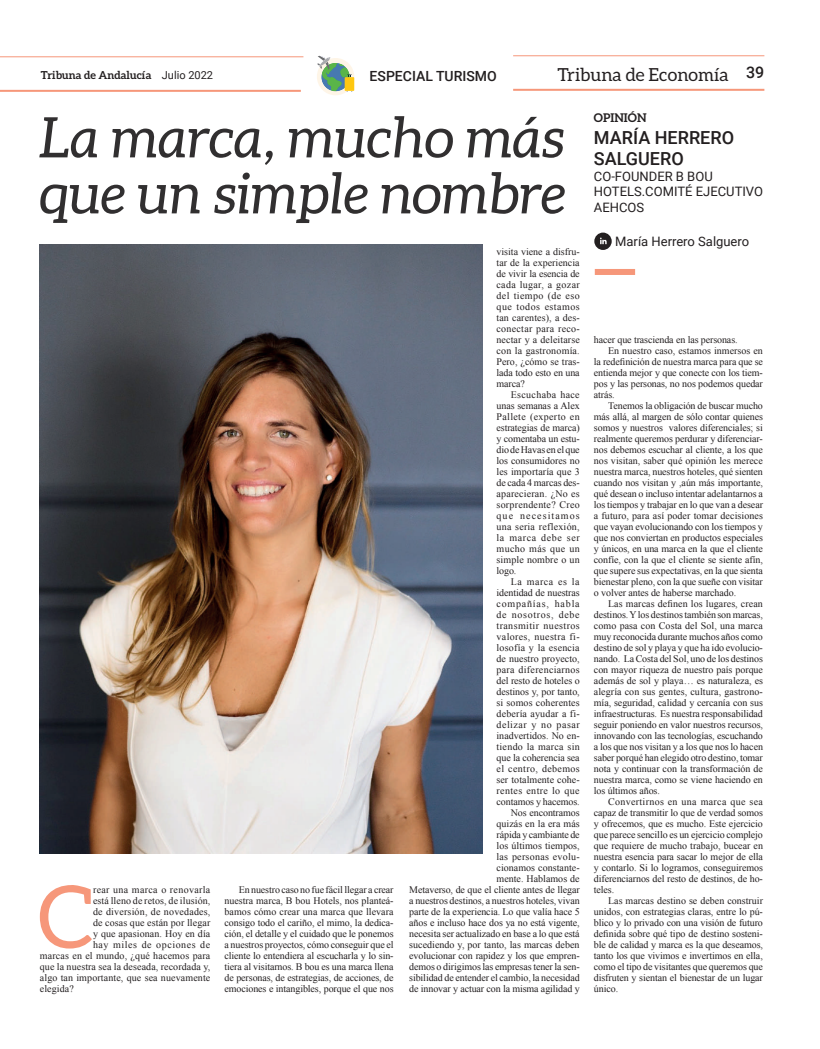
<style>
.page{position:relative;width:820px;height:1049px;background:#fff}
.page>*{position:absolute;margin:0;border:0;box-sizing:border-box;transform-origin:0 0}
.t1{font:86.7px "Aleo";color:#f6977a}
.t2{font:italic 56px/56px "Aleo";color:#312f30}
.t3{font:500 18px/21.6px "Roboto";color:#231f20}
.t4{font:18px "Aleo";color:#231f20}
.t5{font:500 14px "Roboto";color:#231f20}
.t6{font:13px/15.6px "Roboto";color:#231f20}
.t7{font:700 12px "Aleo";color:#231f20}
.t8{font:700 11px "Aleo";color:#231f20}
.t9{font:10px/11px "Times New Roman";letter-spacing:-.01em;color:#231f20;text-align:justify}
.t10{font:10px "Times New Roman";letter-spacing:.01em;color:#231f20}
.t11{font:10px "Times New Roman";letter-spacing:.03em;color:#231f20}
.t12{font:10px "Times New Roman";letter-spacing:.015em;color:#231f20}
.t13{font:10px "Times New Roman";letter-spacing:.02em;color:#231f20}
.t14{font:10px "Times New Roman";letter-spacing:.055em;color:#231f20}
.s1{font-family:"Roboto";font-weight:400}
</style>
<div class="page">
<svg style="left:594px;top:233px;width:17px;height:17px"></svg>
<div style="left:594px;top:269px;width:41px;height:6px;background:#f6977a"></div>
<img style="left:40px;top:244px;width:442px;height:609px">
<hr style="left:0;top:90px;width:301px;height:2px;background:#f6977a">
<hr style="left:0;top:57px;width:303px;height:1px;background:#f6977a">
<hr style="left:513px;top:89px;width:251px;height:2px;background:#f6977a">
<hr style="left:513px;top:56px;width:251px;height:1px;background:#f6977a">
<svg style="left:317px;top:56px;width:37px;height:39px"></svg>
<p class="t8" style="left:41px;top:69px;width:174px">Tribuna de Andalucía <span class="s1">Julio 2022</span></p>
<h3 class="t5" style="left:369px;top:66px;width:129px">ESPECIAL TURISMO</h3>
<h3 class="t4" style="left:557px;top:64px;width:208px">Tribuna de Economía <sup>39</sup></h3>
<h2 class="t2" style="left:40px;top:109px;width:527px">La marca, mucho más que un simple nombre</h2>
<h1 class="t1" style="left:38px;top:868px;width:57px">C</h1>
<p class="t11" style="left:93px;top:883px;width:119px">rear una marca o renovarla</p>
<p class="t10" style="left:93px;top:894px;width:119px">está lleno de retos, de ilusión,</p>
<p class="t13" style="left:93px;top:905px;width:119px">de diversión, de novedades,</p>
<p class="t10" style="left:93px;top:916px;width:119px">de cosas que están por llegar</p>
<p class="t10" style="left:93px;top:927px;width:119px">y que apasionan. Hoy en día</p>
<p class="t14" style="left:93px;top:938px;width:119px">hay miles de opciones de</p>
<p class="t12" style="left:40px;top:949px;width:172px">marcas en el mundo, ¿qué hacemos para</p>
<p class="t10" style="left:40px;top:960px;width:172px">que la nuestra sea la deseada, recordada y,</p>
<p class="t10" style="left:40px;top:971px;width:172px">algo tan importante, que sea nuevamente</p>
<p class="t10" style="left:40px;top:982px;width:36px">elegida?</p>
<p class="t9" style="left:224px;top:884px;width:170px;text-indent:14px">En nuestro caso no fue fácil llegar a crear nuestra marca, B bou Hotels, nos planteá&shy;bamos cómo crear una marca que llevara consigo todo el cariño, el mimo, la dedica&shy;ción, el detalle y el cuidado que le ponemos a nuestros proyectos, cómo conseguir que el cliente lo entendiera al escucharla y lo sin&shy;tiera al visitarnos. B bou es una marca llena de personas, de estrategias, de acciones, de emociones e intangibles, porque el que nos</p>
<p class="t9" style="left:496px;top:246px;width:85px">visita viene a disfru&shy;tar de la experiencia de vivir la esencia de cada lugar, a gozar del tiempo (de eso que todos estamos tan carentes), a des&shy;conectar para reco&shy;nectar y a deleitarse con la gastronomía.<br>Pero, ¿cómo se tras&shy;lada todo esto en una marca?</p>
<p class="t9" style="left:496px;top:389px;width:85px;text-indent:14px">Escuchaba hace unas semanas a Alex Pallete (experto en estrategias de marca) y comentaba un estu&shy;dio de Havas en el que los consumidores no les importaría que 3 de cada 4 marcas des&shy;aparecieran. ¿No es sorprendente? Creo que necesitamos una seria reflexión, la marca debe ser mucho más que un simple nombre o un logo.</p>
<p class="t9" style="left:409px;top:576px;width:172px;text-align:right">La marca es la<br>identidad de nuestras<br>compañías, habla<br>de nosotros, debe<br>transmitir nuestros<br>valores, nuestra fi-<br>losofía y la esencia<br>de nuestro proyecto,<br>para diferenciarnos<br>del resto de hoteles o<br>destinos y, por tanto,<br>si somos coherentes<br>debería ayudar a fi-<br>delizar y no pasar<br>inadvertidos. No en-<br>tiendo la marca sin<br>que la coherencia sea<br>el centro, debemos<br>ser totalmente cohe-<br>rentes entre lo que<br>contamos y hacemos.<br>Nos encontramos<br>quizás en la era más<br>rápida y cambiante de<br>los últimos tiempos,<br>las personas evolu-<br>cionamos constante-<br>mente. Hablamos de<br>Metaverso, de que el cliente antes de llegar a nuestros destinos, a nuestros hoteles, vivan parte de la experiencia. Lo que valía hace 5 años e incluso hace dos ya no está vigente, necesita ser actualizado en base a lo que está sucediendo y, por tanto, las marcas deben evolucionar con rapidez y los que empren&shy;demos o dirigimos las empresas tener la sen&shy;sibilidad de entender el cambio, la necesidad de innovar y actuar con la misma agilidad y</p>
<p class="t7" style="left:593px;top:111px;width:54px">OPINIÓN</p>
<h3 class="t3" style="left:593px;top:126px;width:142px">MARÍA HERRERO<br>SALGUERO</h3>
<h3 class="t6" style="left:593px;top:168px;width:171px">CO-FOUNDER B BOU<br>HOTELS.COMITÉ EJECUTIVO<br>AEHCOS</h3>
<h3 class="t6" style="left:615px;top:233px;width:135px">María Herrero Salguero</h3>
<p class="t9" style="left:593px;top:334px;width:145px">hacer que trascienda en las personas.</p>
<p class="t9" style="left:608px;top:345px;width:156px">En nuestro caso, estamos inmersos en</p>
<p class="t9" style="left:593px;top:356px;width:170px">la redefinición de nuestra marca para que se</p>
<p class="t9" style="left:593px;top:367px;width:170px">entienda mejor y que conecte con los tiem-</p>
<p class="t9" style="left:593px;top:378px;width:170px">pos y las personas, no nos podemos quedar</p>
<p class="t9" style="left:593px;top:389px;width:22px">atrás.</p>
<p class="t9" style="left:608px;top:400px;width:156px">Tenemos la obligación de buscar mucho</p>
<p class="t9" style="left:593px;top:411px;width:170px">más allá, al margen de sólo contar quienes</p>
<p class="t9" style="left:593px;top:422px;width:170px">somos y nuestros valores diferenciales; si</p>
<p class="t9" style="left:593px;top:433px;width:170px">realmente queremos perdurar y diferenciar-</p>
<p class="t9" style="left:593px;top:444px;width:170px">nos debemos escuchar al cliente, a los que</p>
<p class="t9" style="left:593px;top:455px;width:170px">nos visitan, saber qué opinión les merece</p>
<p class="t9" style="left:593px;top:466px;width:170px">nuestra marca, nuestros hoteles, qué sienten</p>
<p class="t9" style="left:593px;top:477px;width:170px">cuando nos visitan y ,aún más importante,</p>
<p class="t9" style="left:593px;top:488px;width:170px">qué desean o incluso intentar adelantarnos a</p>
<p class="t9" style="left:593px;top:499px;width:170px">los tiempos y trabajar en lo que van a desear</p>
<p class="t10" style="left:593px;top:509px;width:170px">a futuro, para así poder tomar decisiones</p>
<p class="t9" style="left:593px;top:521px;width:170px">que vayan evolucionando con los tiempos y</p>
<p class="t9" style="left:593px;top:532px;width:170px">que nos conviertan en productos especiales</p>
<p class="t9" style="left:593px;top:543px;width:170px">y únicos, en una marca en la que el cliente</p>
<p class="t9" style="left:593px;top:554px;width:170px">confíe, con la que el cliente se siente afín,</p>
<p class="t9" style="left:593px;top:565px;width:170px">que supere sus expectativas, en la que sienta</p>
<p class="t9" style="left:593px;top:576px;width:170px">bienestar pleno, con la que sueñe con visitar</p>
<p class="t9" style="left:593px;top:587px;width:144px">o volver antes de haberse marchado.</p>
<p class="t10" style="left:608px;top:597px;width:156px">Las marcas definen los lugares, crean</p>
<p class="t9" style="left:593px;top:609px;width:170px">destinos. Y los destinos también son marcas,</p>
<p class="t10" style="left:593px;top:619px;width:170px">como pasa con Costa del Sol, una marca</p>
<p class="t9" style="left:593px;top:631px;width:170px">muy reconocida durante muchos años como</p>
<p class="t9" style="left:593px;top:642px;width:170px">destino de sol y playa y que ha ido evolucio-</p>
<p class="t9" style="left:593px;top:653px;width:170px">nando. La Costa del Sol, uno de los destinos</p>
<p class="t9" style="left:593px;top:664px;width:170px">con mayor riqueza de nuestro país porque</p>
<p class="t9" style="left:593px;top:675px;width:170px">además de sol y playa… es naturaleza, es</p>
<p class="t10" style="left:593px;top:685px;width:170px">alegría con sus gentes, cultura, gastrono-</p>
<p class="t9" style="left:593px;top:697px;width:170px">mía, seguridad, calidad y cercanía con sus</p>
<p class="t9" style="left:593px;top:708px;width:170px">infraestructuras. Es nuestra responsabilidad</p>
<p class="t9" style="left:593px;top:719px;width:170px">seguir poniendo en valor nuestros recursos,</p>
<p class="t9" style="left:593px;top:730px;width:170px">innovando con las tecnologías, escuchando</p>
<p class="t9" style="left:593px;top:741px;width:170px">a los que nos visitan y a los que nos lo hacen</p>
<p class="t9" style="left:593px;top:752px;width:170px">saber porqué han elegido otro destino, tomar</p>
<p class="t9" style="left:593px;top:763px;width:170px">nota y continuar con la transformación de</p>
<p class="t9" style="left:593px;top:774px;width:170px">nuestra marca, como se viene haciendo en</p>
<p class="t9" style="left:593px;top:785px;width:67px">los últimos años.</p>
<p class="t11" style="left:608px;top:795px;width:156px">Convertirnos en una marca que sea</p>
<p class="t9" style="left:593px;top:807px;width:170px">capaz de transmitir lo que de verdad somos</p>
<p class="t9" style="left:593px;top:818px;width:170px">y ofrecemos, que es mucho. Este ejercicio</p>
<p class="t9" style="left:593px;top:829px;width:170px">que parece sencillo es un ejercicio complejo</p>
<p class="t9" style="left:593px;top:840px;width:170px">que requiere de mucho trabajo, bucear en</p>
<p class="t9" style="left:593px;top:851px;width:170px">nuestra esencia para sacar lo mejor de ella</p>
<p class="t9" style="left:593px;top:862px;width:170px">y contarlo. Si lo logramos, conseguiremos</p>
<p class="t9" style="left:593px;top:873px;width:170px">diferenciarnos del resto de destinos, de ho-</p>
<p class="t9" style="left:593px;top:884px;width:22px">teles.</p>
<p class="t9" style="left:608px;top:895px;width:156px">Las marcas destino se deben construir</p>
<p class="t9" style="left:593px;top:906px;width:170px">unidos, con estrategias claras, entre lo pú-</p>
<p class="t9" style="left:593px;top:917px;width:170px">blico y lo privado con una visión de futuro</p>
<p class="t9" style="left:593px;top:928px;width:170px">definida sobre qué tipo de destino sosteni-</p>
<p class="t9" style="left:593px;top:939px;width:170px">ble de calidad y marca es la que deseamos,</p>
<p class="t9" style="left:593px;top:950px;width:170px">tanto los que vivimos e invertimos en ella,</p>
<p class="t9" style="left:593px;top:961px;width:170px">como el tipo de visitantes que queremos que</p>
<p class="t9" style="left:593px;top:972px;width:170px">disfruten y sientan el bienestar de un lugar</p>
<p class="t9" style="left:593px;top:983px;width:26px">único.</p>
</div>
